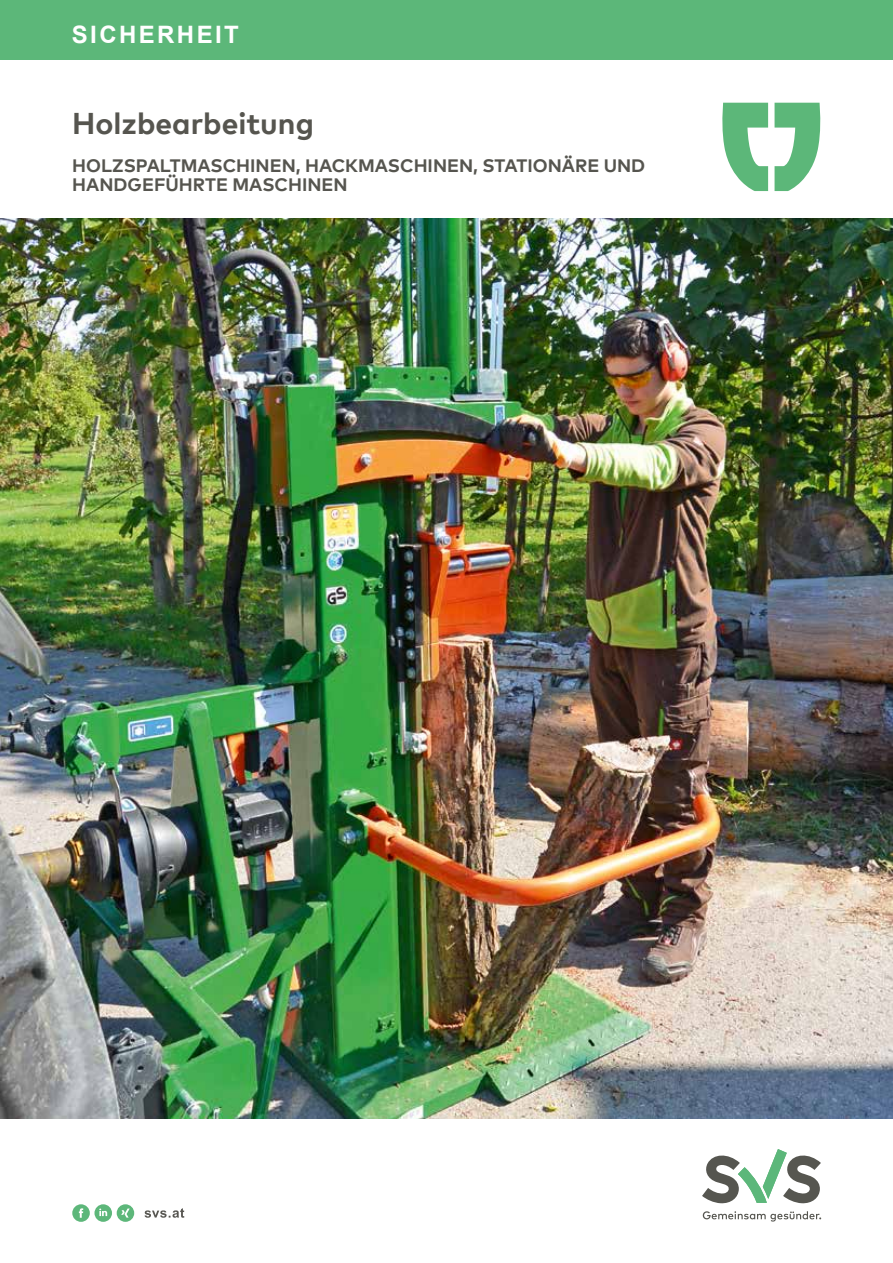
<style>
.page{position:relative;width:893px;height:1263px;background:#fff}
.page>*{position:absolute;margin:0;border:0;box-sizing:border-box;transform-origin:0 0}
.t1{font:700 30px "Mark Offc Pro";color:#56554f}
.t2{font:700 24px "Arial";letter-spacing:.1em;color:#fff}
.t3{font:700 18px/19.5px "Mark Offc Pro";color:#56554f}
</style>
<div class="page">
<svg style="left:144px;top:1208px;width:40px;height:10px"></svg>
<div style="left:72px;top:1204px;width:18px;height:18px;background:#5db77a;border-radius:50%"></div>
<svg style="left:79px;top:1208px;width:4px;height:10px"></svg>
<div style="left:117px;top:1204px;width:17px;height:18px;background:#5db77a;border-radius:50%"></div>
<svg style="left:121px;top:1208px;width:9px;height:9px"></svg>
<svg style="left:94px;top:1204px;width:18px;height:18px"></svg>
<svg style="left:99px;top:1208px;width:8px;height:8px"></svg>
<svg style="left:702px;top:1149px;width:119px;height:55px"></svg>
<svg style="left:703px;top:1211px;width:118px;height:10px"></svg>
<img style="left:0;top:218px;width:893px;height:900px">
<div style="left:0;top:0;width:893px;height:60px;background:#5cb779"></div>
<svg style="left:722px;top:103px;width:46px;height:88px"></svg>
<svg style="left:774px;top:103px;width:46px;height:88px"></svg>
<h2 class="t2" style="left:72px;top:18px;width:168px">SICHERHEIT</h2>
<h1 class="t1" style="left:72px;top:101px;width:243px">Holzbearbeitung</h1>
<p class="t3" style="left:72px;top:154px;width:574px">HOLZSPALTMASCHINEN, HACKMASCHINEN, STATIONÄRE UND<br>HANDGEFÜHRTE MASCHINEN</p>
</div>
